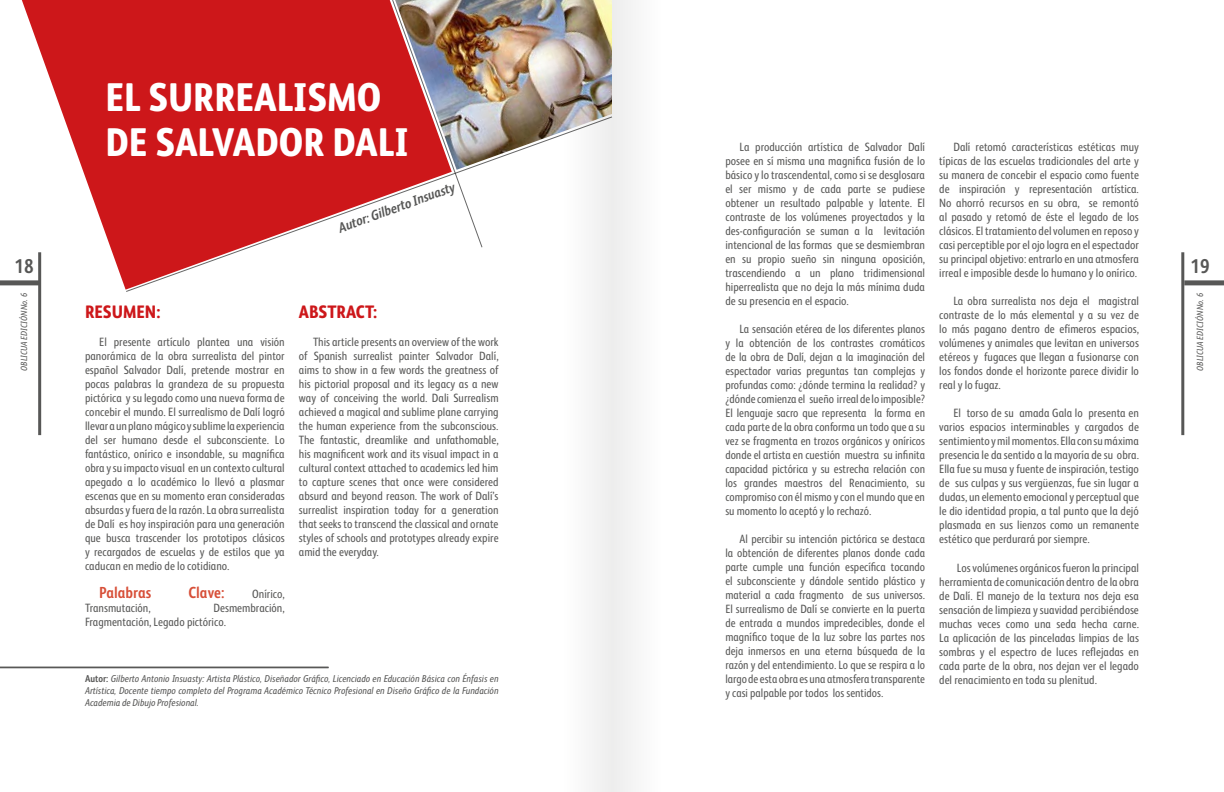
<style>
.page{position:relative;width:1224px;height:792px;background:#fff}
.page>*{position:absolute;margin:0;border:0;box-sizing:border-box;transform-origin:0 0}
.t1{font:800 40px/45px "FS Albert Pro Narrow";color:#fff}
.t2{font:700 20px "FS Albert Pro Narrow";color:#575756}
.t3{font:800 18px "FS Albert Pro Narrow";color:#cd171a}
.t4{font:700 16px "FS Albert Pro Narrow";color:#d74f38}
.t5{font:italic 700 14px "FS Albert Pro Narrow";color:#575756}
.t6{font:12px/14px "FS Albert Pro Narrow";color:#575756;text-align:justify}
.t7{font:italic 10px/12px "FS Albert Pro Narrow";color:#575756;text-align:justify}
.t8{font:italic 9px "FS Albert Pro Narrow";color:#575756}
.s1{font-weight:700;font-style:normal}
</style>
<div class="page">
<hr style="left:38px;top:252px;width:3px;height:183px;background:#575756">
<hr style="left:1181px;top:252px;width:3px;height:183px;background:#575756">
<div style="left:0;top:280px;width:40px;height:5px;background:#575756"></div>
<div style="left:1184px;top:280px;width:40px;height:5px;background:#575756"></div>
<div style="left:562px;top:0;width:50px;height:792px;background:#f6f6f6"></div>
<div style="left:612px;top:0;width:50px;height:792px;background:#f5f5f5"></div>
<svg style="left:22px;top:0;width:369px;height:290px;fill:#cd171a"></svg>
<svg style="left:125px;top:116px;width:488px;height:176px"></svg>
<svg style="left:391px;top:0;width:92px;height:249px"></svg>
<hr style="left:0;top:667px;width:329px;height:1px;background:#575756">
<hr style="left:0;top:668px;width:329px;height:1px;background:#575756">
<img style="left:395px;top:0;width:217px;height:170px">
<h1 class="t1" style="left:105px;top:73px;width:305px">EL SURREALISMO<br>DE SALVADOR DALI</h1>
<p class="t5" style="left:336px;top:219px;width:125px;rotate:-20deg">Autor: Gilberto Insuasty</p>
<p class="t6" style="left:725px;top:139px;width:201px;text-indent:14px">La producción artística de Salvador Dalí posee en sí misma una magnifica fusión de lo básico y lo trascendental, como si se desglosara el ser mismo y de cada parte se pudiese obtener un resultado palpable y latente. El contraste de los volúmenes proyectados y la des-configuración se suman a la levitación intencional de las formas que se desmiembran en su propio sueño sin ninguna oposición, trascendiendo a un plano tridimensional hiperrealista que no deja la más mínima duda de su presencia en el espacio.</p>
<p class="t6" style="left:725px;top:321px;width:201px;text-indent:14px">La sensación etérea de los diferentes planos y la obtención de los contrastes cromáticos de la obra de Dalí, dejan a la imaginación del espectador varias preguntas tan complejas y profundas como: ¿dónde termina la realidad? y ¿dónde comienza el sueño irreal de lo imposible?<br>El lenguaje sacro que representa la forma en cada parte de la obra conforma un todo que a su vez se fragmenta en trozos orgánicos y oníricos donde el artista en cuestión muestra su infinita capacidad pictórica y su estrecha relación con los grandes maestros del Renacimiento, su compromiso con él mismo y con el mundo que en su momento lo aceptó y lo rechazó.</p>
<p class="t6" style="left:725px;top:532px;width:201px;text-indent:14px">Al percibir su intención pictórica se destaca la obtención de diferentes planos donde cada parte cumple una función específica tocando el subconsciente y dándole sentido plástico y material a cada fragmento de sus universos.<br>El surrealismo de Dalí se convierte en la puerta de entrada a mundos impredecibles, donde el magnífico toque de la luz sobre las partes nos deja inmersos en una eterna búsqueda de la razón y del entendimiento. Lo que se respira a lo largo de esta obra es una atmosfera transparente y casi palpable por todos los sentidos.</p>
<p class="t6" style="left:939px;top:139px;width:201px;text-indent:14px">Dalí retomó características estéticas muy típicas de las escuelas tradicionales del arte y su manera de concebir el espacio como fuente de inspiración y representación artística.<br>No ahorró recursos en su obra, se remontó al pasado y retomó de éste el legado de los clásicos. El tratamiento del volumen en reposo y casi perceptible por el ojo logra en el espectador su principal objetivo: entrarlo en una atmosfera irreal e imposible desde lo humano y lo onírico.</p>
<p class="t6" style="left:939px;top:293px;width:201px;text-indent:14px">La obra surrealista nos deja el magistral contraste de lo más elemental y a su vez de lo más pagano dentro de efímeros espacios, volúmenes y animales que levitan en universos etéreos y fugaces que llegan a fusionarse con los fondos donde el horizonte parece dividir lo real y lo fugaz.</p>
<p class="t6" style="left:939px;top:406px;width:201px;text-indent:14px">El torso de su amada Gala lo presenta en varios espacios interminables y cargados de sentimiento y mil momentos. Ella con su máxima presencia le da sentido a la mayoría de su obra.<br>Ella fue su musa y fuente de inspiración, testigo de sus culpas y sus vergüenzas, fue sin lugar a dudas, un elemento emocional y perceptual que le dio identidad propia, a tal punto que la dejó plasmada en sus lienzos como un remanente estético que perdurará por siempre.</p>
<p class="t6" style="left:939px;top:560px;width:201px;text-indent:18px">Los volúmenes orgánicos fueron la principal herramienta de comunicación dentro de la obra de Dalí. El manejo de la textura nos deja esa sensación de limpieza y suavidad percibiéndose muchas veces como una seda hecha carne.<br>La aplicación de las pinceladas limpias de las sombras y el espectro de luces reflejadas en cada parte de la obra, nos dejan ver el legado del renacimiento en toda su plenitud.</p>
<h2 class="t2" style="left:14px;top:251px;width:21px">18</h2>
<h2 class="t2" style="left:1190px;top:251px;width:21px">19</h2>
<p class="t8" style="left:18px;top:371px;width:79px;rotate:-90deg">OBLICUA EDICIÓN No. 6</p>
<p class="t8" style="left:1194px;top:371px;width:79px;rotate:-90deg">OBLICUA EDICIÓN No. 6</p>
<h3 class="t3" style="left:85px;top:298px;width:77px">RESUMEN:</h3>
<p class="t6" style="left:85px;top:334px;width:201px;text-indent:14px">El presente artículo plantea una visión panorámica de la obra surrealista del pintor español Salvador Dalí, pretende mostrar en pocas palabras la grandeza de su propuesta pictórica y su legado como una nueva forma de concebir el mundo. El surrealismo de Dalí logró llevar a un plano mágico y sublime la experiencia del ser humano desde el subconsciente. Lo fantástico, onírico e insondable, su magnífica obra y su impacto visual en un contexto cultural apegado a lo académico lo llevó a plasmar escenas que en su momento eran consideradas absurdas y fuera de la razón. La obra surrealista de Dalí es hoy inspiración para una generación que busca trascender los prototipos clásicos y recargados de escuelas y de estilos que ya caducan en medio de lo cotidiano.</p>
<h3 class="t4" style="left:99px;top:581px;width:54px">Palabras</h3>
<h3 class="t4" style="left:188px;top:581px;width:37px">Clave:</h3>
<p class="t6" style="left:252px;top:586px;width:34px">Onírico,</p>
<p class="t6" style="left:85px;top:600px;width:67px">Transmutación,</p>
<h3 class="t3" style="left:299px;top:298px;width:80px">ABSTRACT:</h3>
<p class="t6" style="left:299px;top:334px;width:201px;text-indent:14px">This article presents an overview of the work of Spanish surrealist painter Salvador Dalí, aims to show in a few words the greatness of his pictorial proposal and its legacy as a new way of conceiving the world. Dali Surrealism achieved a magical and sublime plane carrying the human experience from the subconscious.<br>The fantastic, dreamlike and unfathomable, his magnificent work and its visual impact in a cultural context attached to academics led him to capture scenes that once were considered absurd and beyond reason. The work of Dalí’s surrealist inspiration today for a generation that seeks to transcend the classical and ornate styles of schools and prototypes already expire amid the everyday.</p>
<p class="t6" style="left:85px;top:600px;width:201px;text-indent:129px">Desmembración,<br>Fragmentación, Legado pictórico.</p>
<p class="t7" style="left:85px;top:672px;width:415px"><span class="s1">Autor:</span> Gilberto Antonio Insuasty: Artista Plástico, Diseñador Gráfico, Licenciado en Educación Básica con Énfasis en Artística, Docente tiempo completo del Programa Académico Técnico Profesional en Diseño Gráfico de la Fundación Academia de Dibujo Profesional.</p>
</div>
